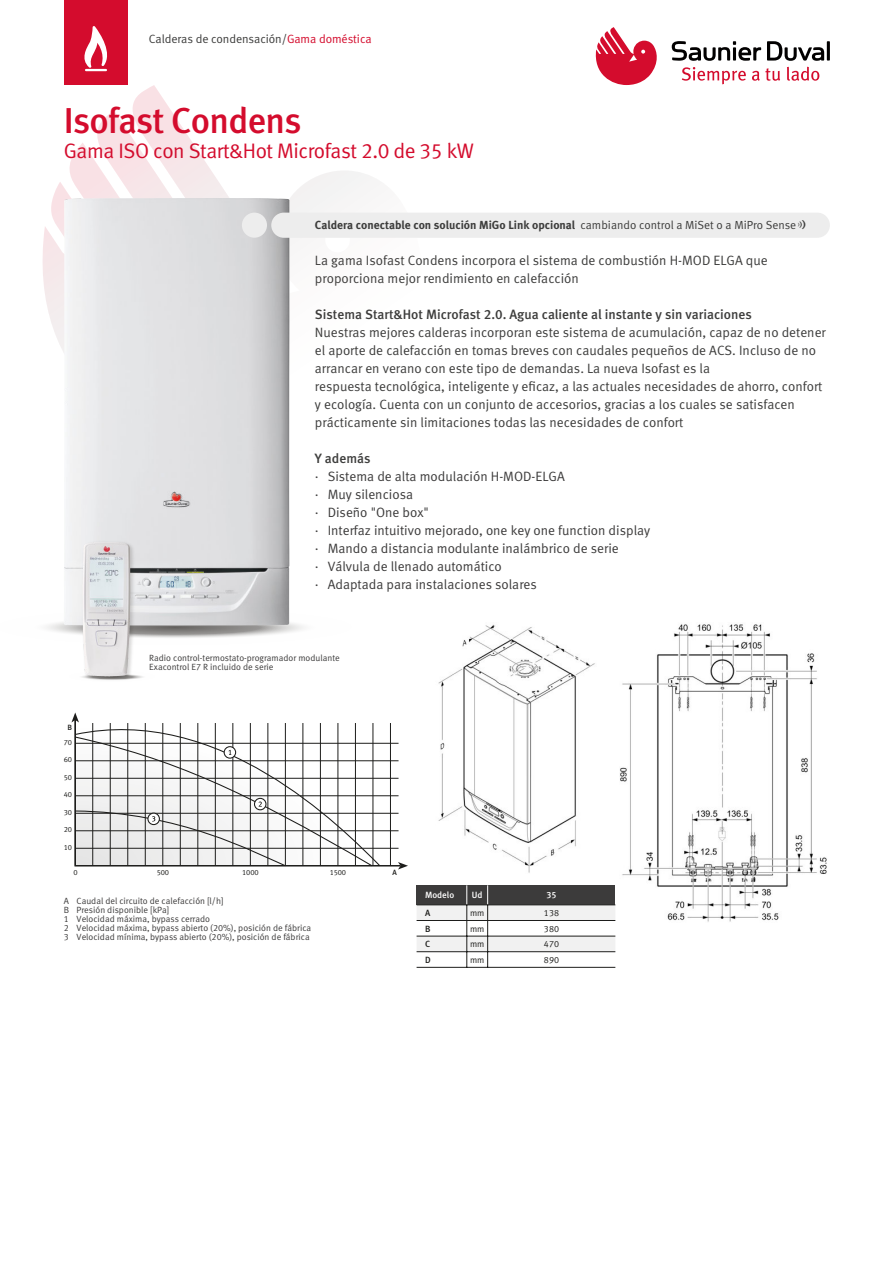
<style>
.page{position:relative;width:894px;height:1263px;background:#fff}
.page>*{position:absolute;margin:0;border:0;box-sizing:border-box;transform-origin:0 0}
.t1{font:36px "Meta Medium LF";letter-spacing:-.02em;color:#d40c2d}
.t2{font:21px "Meta Normal LF";letter-spacing:-.02em;color:#d40c2d}
.t3{font:13.5px/18px "Meta Normal LF";color:#3d3d3c}
.t4{font:13.5px/18px "Meta Normal LF";color:#3c3b3b}
.t5{font:13.5px "Meta Medium LF";color:#3d3d3c}
.t6{font:12px "Meta Normal LF";letter-spacing:-.005em;color:#3d3d3c}
.t7{font:11.7px "Meta Bold LF";color:#3d3d3c}
.t8{font:9px/9px "Meta Normal LF";color:#3c3b3b}
.t9{font:9px "Meta Normal LF";color:#1d1d1b}
.t10{font:9px "Meta Medium LF";color:#fff}
.t11{font:9px "Meta Medium LF";color:#1d1d1b}
.t12{font:7.5px "Meta Normal LF Caps";letter-spacing:-.025em;color:#1d1d1b}
.t13{font:7.5px "Meta Medium LF Caps";color:#1d1d1b}
.t14{font:4.5px "Interstate OT";color:#3d3d3c;scale:1.2 1}
.s1{color:#d40c2d}
.s2{font-family:"Meta Normal LF"}
.s3{font-size:7.8px}
.s4{font-size:11.25px}
</style>
<div class="page">
<svg style="left:681px;top:67px;width:64px;height:17px"></svg>
<svg style="left:752px;top:71px;width:7px;height:10px"></svg>
<svg style="left:765px;top:68px;width:14px;height:13px"></svg>
<svg style="left:787px;top:67px;width:32px;height:14px"></svg>
<svg style="left:671px;top:41px;width:89px;height:20px"></svg>
<svg style="left:767px;top:41px;width:56px;height:20px"></svg>
<hr style="left:826px;top:41px;width:3px;height:20px;background:#020000">
<svg style="left:595px;top:27px;width:62px;height:58px"></svg>
<div style="left:64px;top:0;width:64px;height:85px;background:#d40c2d"></div>
<hr style="left:85px;top:69px;width:22px;height:2px;background:#fff">
<svg style="left:84px;top:26px;width:23px;height:42px"></svg>
<svg style="left:46px;top:609px;width:258px;height:29px"></svg>
<svg style="left:42px;top:85px;width:365px;height:366px"></svg>
<img style="left:64px;top:198px;width:225px;height:427px">
<svg style="left:69px;top:671px;width:85px;height:11px"></svg>
<img style="left:81px;top:540px;width:54px;height:141px">
<img style="left:82px;top:542px;width:48px;height:134px">
<div style="left:271px;top:213px;width:558px;height:25px;background:#ededed;border-radius:13px"></div>
<div style="left:242px;top:213px;width:25px;height:25px;background:#ededed;border-radius:50%"></div>
<img style="left:620px;top:624px;width:207px;height:298px">
<img style="left:438px;top:624px;width:157px;height:249px">
<svg style="left:398px;top:862px;width:10px;height:7px"></svg>
<hr style="left:75px;top:795px;width:323px;height:1px;background:#1d1d1b">
<hr style="left:75px;top:848px;width:323px;height:1px;background:#1d1d1b">
<hr style="left:75px;top:830px;width:323px;height:1px;background:#1d1d1b">
<hr style="left:75px;top:813px;width:323px;height:1px;background:#1d1d1b">
<hr style="left:75px;top:778px;width:323px;height:1px;background:#1d1d1b">
<hr style="left:75px;top:760px;width:323px;height:1px;background:#1d1d1b">
<hr style="left:75px;top:743px;width:323px;height:1px;background:#1d1d1b">
<svg style="left:373px;top:723px;width:8px;height:144px"></svg>
<svg style="left:71px;top:712px;width:302px;height:155px"></svg>
<hr style="left:355px;top:723px;width:1px;height:143px;background:#1d1d1b">
<hr style="left:372px;top:723px;width:1px;height:143px;background:#1d1d1b">
<hr style="left:390px;top:723px;width:1px;height:143px;background:#1d1d1b">
<svg style="left:416px;top:885px;width:199px;height:82px"></svg>
<hr style="left:466px;top:905px;width:1px;height:62px;background:#1d1d1b">
<hr style="left:487px;top:905px;width:1px;height:62px;background:#1d1d1b">
<hr style="left:416px;top:905px;width:199px;height:1px;background:#1d1d1b">
<hr style="left:416px;top:920px;width:199px;height:1px;background:#1d1d1b">
<hr style="left:416px;top:936px;width:199px;height:1px;background:#1d1d1b">
<hr style="left:416px;top:951px;width:199px;height:1px;background:#1d1d1b">
<hr style="left:416px;top:967px;width:199px;height:1px;background:#1d1d1b">
<p class="t6" style="left:149px;top:33px;width:224px">Calderas de condensación/<span class="s1">Gama doméstica</span></p>
<h1 class="t1" style="left:64px;top:104px;width:239px">Isofast Condens</h1>
<h2 class="t2" style="left:64px;top:141px;width:411px">Gama ISO con Start&amp;Hot Microfast 2.0 de 35 kW</h2>
<p class="t7" style="left:315px;top:220px;width:482px">Caldera conectable con solución MiGo Link opcional <span class="s2">cambiando control a MiSet o a MiPro Sense</span></p>
<p class="t14" style="left:797px;top:223px;width:8px">)<span class="s3">)</span><span class="s4">)</span></p>
<p class="t3" style="left:315px;top:252px;width:454px">La gama Isofast Condens incorpora el sistema de combustión H-MOD ELGA que proporciona mejor rendimiento en calefacción</p>
<p class="t5" style="left:315px;top:308px;width:438px">Sistema Start&amp;Hot Microfast 2.0. Agua caliente al instante y sin variaciones</p>
<p class="t3" style="left:315px;top:324px;width:512px">Nuestras mejores calderas incorporan este sistema de acumulación, capaz de no detener el aporte de calefacción en tomas breves con caudales pequeños de ACS. Incluso de no arrancar en verano con este tipo de demandas. La nueva Isofast es la<br>respuesta tecnológica, inteligente y eficaz, a las actuales necesidades de ahorro, confort y ecología. Cuenta con un conjunto de accesorios, gracias a los cuales se satisfacen prácticamente sin limitaciones todas las necesidades de confort</p>
<p class="t5" style="left:315px;top:452px;width:57px">Y además</p>
<p class="t4" style="left:315px;top:468px;width:337px">· Sistema de alta modulación H-MOD-ELGA<br>· Muy silenciosa<br>· Diseño "One box"<br>· Interfaz intuitivo mejorado, one key one function display · Mando a distancia modulante inalámbrico de serie<br>· Válvula de llenado automático<br>· Adaptada para instalaciones solares</p>
<p class="t13" style="left:67px;top:724px;width:6px">B</p>
<p class="t12" style="left:64px;top:739px;width:10px">70</p>
<p class="t12" style="left:64px;top:756px;width:10px">60</p>
<p class="t12" style="left:64px;top:774px;width:10px">50</p>
<p class="t12" style="left:64px;top:791px;width:10px">40</p>
<p class="t12" style="left:64px;top:809px;width:10px">30</p>
<p class="t12" style="left:64px;top:826px;width:10px">20</p>
<p class="t12" style="left:64px;top:844px;width:10px">10</p>
<p class="t12" style="left:73px;top:869px;width:6px">0</p>
<p class="t8" style="left:149px;top:654px;width:192px">Radio control-termostato-programador modulante<br>Exacontrol E7 R incluido de serie</p>
<p class="t12" style="left:157px;top:869px;width:14px">500</p>
<p class="t12" style="left:242px;top:869px;width:18px">1000</p>
<p class="t12" style="left:330px;top:869px;width:18px">1500</p>
<p class="t13" style="left:392px;top:869px;width:6px">A</p>
<p class="t8" style="left:64px;top:897px;width:249px">A Caudal del circuito de calefacción [l/h]<br>B Presión disponible [kPa]<br>1 Velocidad máxima, bypass cerrado<br>2 Velocidad máxima, bypass abierto (20%), posición de fábrica 3 Velocidad mínima, bypass abierto (20%), posición de fábrica</p>
<p class="t10" style="left:425px;top:891px;width:31px">Modelo</p>
<p class="t10" style="left:471px;top:891px;width:12px">Ud</p>
<p class="t10" style="left:546px;top:891px;width:12px">35</p>
<p class="t11" style="left:425px;top:909px;width:7px">A</p>
<p class="t9" style="left:470px;top:909px;width:16px">mm</p>
<p class="t9" style="left:543px;top:909px;width:17px">138</p>
<p class="t11" style="left:425px;top:924px;width:7px">B</p>
<p class="t9" style="left:470px;top:924px;width:16px">mm</p>
<p class="t9" style="left:543px;top:924px;width:17px">380</p>
<p class="t11" style="left:425px;top:940px;width:7px">C</p>
<p class="t9" style="left:470px;top:940px;width:16px">mm</p>
<p class="t9" style="left:543px;top:940px;width:17px">470</p>
<p class="t11" style="left:425px;top:956px;width:7px">D</p>
<p class="t9" style="left:470px;top:956px;width:16px">mm</p>
<p class="t9" style="left:543px;top:956px;width:17px">890</p>
</div>
